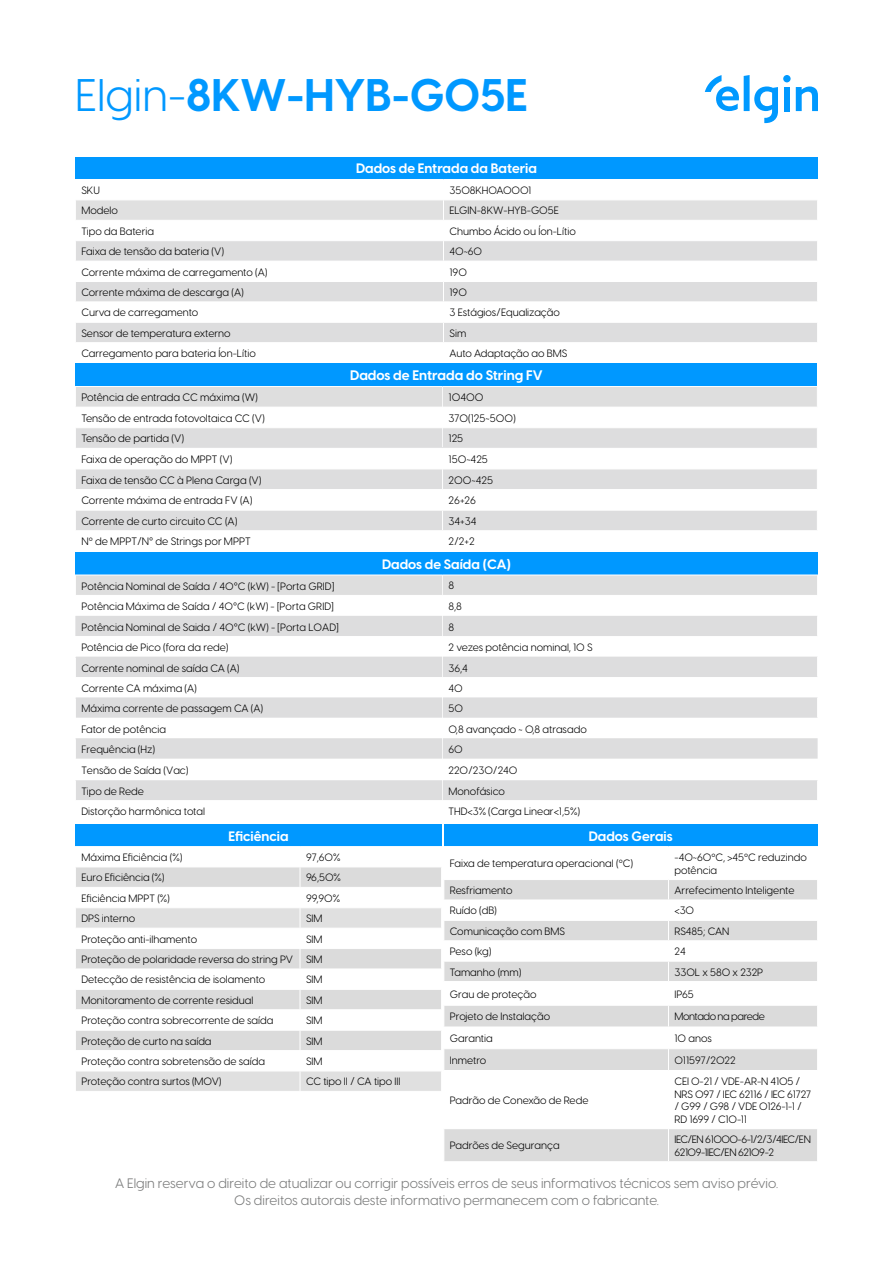
<style>
.page{position:relative;width:893px;height:1263px;background:#fff}
.page>*{position:absolute;margin:0;border:0;box-sizing:border-box;transform-origin:0 0}
.t1{font:700 45px "Visby CF";color:#0098ff}
.t2{font:700 13.65px "Visby CF";color:#fff}
.t3{font:13.5px/16.2px "Visby CF";color:#787979;text-align:center}
.t4{font:700 13.5px "Visby CF";color:#fff}
.t5{font:10.65px "Visby CF";color:#000}
.t6{font:10.5px/12.6px "Visby CF";color:#000}
.t7{font:10.5px/12.6px "Visby CF";letter-spacing:-.04em;color:#000}
.s1{font-weight:400}
</style>
<div class="page">
<div style="left:75px;top:157px;width:743px;height:22px;background:#0098ff"></div>
<svg style="left:76px;top:200px;width:741px;height:142px"></svg>
<hr style="left:443px;top:220px;width:375px;height:1px;background:#fff">
<hr style="left:443px;top:240px;width:375px;height:1px;background:#fff">
<div style="left:75px;top:363px;width:742px;height:23px;background:#0098ff"></div>
<svg style="left:76px;top:386px;width:741px;height:144px"></svg>
<hr style="left:442px;top:427px;width:376px;height:1px;background:#fff">
<div style="left:75px;top:552px;width:743px;height:23px;background:#0098ff"></div>
<div style="left:75px;top:780px;width:743px;height:20px;background:#ddddde"></div>
<svg style="left:75px;top:575px;width:743px;height:184px"></svg>
<div style="left:75px;top:824px;width:367px;height:22px;background:#0098ff"></div>
<div style="left:783px;top:75px;width:8px;height:7px;background:#09f;border-radius:50%"></div>
<div style="left:784px;top:87px;width:6px;height:24px;background:#09f"></div>
<svg style="left:796px;top:86px;width:22px;height:25px"></svg>
<svg style="left:705px;top:75px;width:73px;height:48px"></svg>
<div style="left:444px;top:824px;width:374px;height:22px;background:#0098ff"></div>
<div style="left:444px;top:1129px;width:373px;height:32px;background:#dbdbdb"></div>
<hr style="left:668px;top:1129px;width:1px;height:32px;background:#fff">
<svg style="left:76px;top:867px;width:741px;height:224px"></svg>
<hr style="left:668px;top:899px;width:150px;height:1px;background:#fff">
<h1 class="t1" style="left:75px;top:66px;width:454px"><span class="s1">Elgin-</span>8KW-HYB-G05E</h1>
<p class="t4" style="left:356px;top:160px;width:182px">Dados de Entrada da Bateria</p>
<p class="t6" style="left:81px;top:184px;width:20px">SKU</p>
<p class="t6" style="left:449px;top:184px;width:83px">3508KH0A0001</p>
<p class="t6" style="left:81px;top:204px;width:38px">Modelo</p>
<p class="t6" style="left:449px;top:204px;width:111px">ELGIN-8KW-HYB-G05E</p>
<p class="t6" style="left:81px;top:225px;width:74px">Tipo da Bateria</p>
<p class="t6" style="left:449px;top:225px;width:128px">Chumbo Ácido ou Íon-Lítio</p>
<p class="t6" style="left:81px;top:245px;width:144px">Faixa de tensão da bateria (V)</p>
<p class="t6" style="left:449px;top:245px;width:34px">40~60</p>
<p class="t6" style="left:81px;top:265px;width:188px">Corrente máxima de carregamento (A)</p>
<p class="t6" style="left:449px;top:265px;width:19px">190</p>
<p class="t6" style="left:81px;top:286px;width:164px">Corrente máxima de descarga (A)</p>
<p class="t6" style="left:449px;top:286px;width:19px">190</p>
<p class="t6" style="left:81px;top:306px;width:119px">Curva de carregamento</p>
<p class="t6" style="left:449px;top:306px;width:112px">3 Estágios/Equalização</p>
<p class="t6" style="left:81px;top:327px;width:151px">Sensor de temperatura externo</p>
<p class="t6" style="left:449px;top:327px;width:18px">Sim</p>
<p class="t6" style="left:81px;top:347px;width:176px">Carregamento para bateria Íon-Lítio</p>
<p class="t6" style="left:449px;top:347px;width:120px">Auto Adaptação ao BMS</p>
<h2 class="t2" style="left:350px;top:367px;width:194px">Dados de Entrada do String FV</h2>
<p class="t5" style="left:81px;top:391px;width:178px">Potência de entrada CC máxima (W)</p>
<p class="t5" style="left:449px;top:391px;width:36px">10400</p>
<p class="t5" style="left:81px;top:411px;width:185px">Tensão de entrada fotovoltaica CC (V)</p>
<p class="t5" style="left:449px;top:411px;width:69px">370(125~500)</p>
<p class="t5" style="left:81px;top:432px;width:104px">Tensão de partida (V)</p>
<p class="t5" style="left:449px;top:432px;width:16px">125</p>
<p class="t5" style="left:81px;top:453px;width:152px">Faixa de operação do MPPT (V)</p>
<p class="t5" style="left:449px;top:453px;width:41px">150~425</p>
<p class="t5" style="left:81px;top:473px;width:182px">Faixa de tensão CC à Plena Carga (V)</p>
<p class="t5" style="left:449px;top:473px;width:46px">200~425</p>
<p class="t5" style="left:81px;top:494px;width:172px">Corrente máxima de entrada FV (A)</p>
<p class="t5" style="left:449px;top:494px;width:29px">26+26</p>
<p class="t5" style="left:81px;top:514px;width:157px">Corrente de curto circuito CC (A)</p>
<p class="t5" style="left:449px;top:514px;width:29px">34+34</p>
<p class="t5" style="left:81px;top:535px;width:171px">Nº de MPPT/N° de Strings por MPPT</p>
<p class="t5" style="left:449px;top:535px;width:28px">2/2+2</p>
<p class="t4" style="left:382px;top:556px;width:130px">Dados de Saída (CA)</p>
<p class="t6" style="left:81px;top:579px;width:254px">Potência Nominal de Saída / 40°C (kW) - [Porta GRID]</p>
<p class="t6" style="left:448px;top:579px;width:7px">8</p>
<p class="t6" style="left:81px;top:600px;width:254px">Potência Máxima de Saída / 40°C (kW) - [Porta GRID]</p>
<p class="t6" style="left:448px;top:600px;width:15px">8,8</p>
<p class="t6" style="left:81px;top:641px;width:149px">Potência de Pico (fora da rede)</p>
<p class="t6" style="left:448px;top:641px;width:146px">2 vezes potência nominal, 10 S</p>
<p class="t6" style="left:81px;top:662px;width:160px">Corrente nominal de saída CA (A)</p>
<p class="t6" style="left:448px;top:662px;width:21px">36,4</p>
<p class="t6" style="left:81px;top:682px;width:117px">Corrente CA máxima (A)</p>
<p class="t6" style="left:448px;top:682px;width:16px">40</p>
<p class="t6" style="left:81px;top:702px;width:183px">Máxima corrente de passagem CA (A)</p>
<p class="t6" style="left:448px;top:702px;width:16px">50</p>
<p class="t6" style="left:81px;top:723px;width:86px">Fator de potência</p>
<p class="t6" style="left:448px;top:723px;width:140px">0,8 avançado ~ 0,8 atrasado</p>
<p class="t6" style="left:81px;top:743px;width:75px">Frequência (Hz)</p>
<p class="t6" style="left:448px;top:743px;width:16px">60</p>
<p class="t6" style="left:81px;top:785px;width:64px">Tipo de Rede</p>
<p class="t6" style="left:448px;top:785px;width:58px">Monofásico</p>
<p class="t6" style="left:81px;top:805px;width:125px">Distorção harmônica total</p>
<p class="t6" style="left:448px;top:805px;width:133px">THD&lt;3% (Carga Linear&lt;1,5%)</p>
<p class="t4" style="left:228px;top:827px;width:62px">Eficiência</p>
<p class="t6" style="left:81px;top:851px;width:102px">Máxima Eficiência (%)</p>
<p class="t6" style="left:306px;top:851px;width:36px">97,60%</p>
<p class="t6" style="left:81px;top:871px;width:85px">Euro Eficiência (%)</p>
<p class="t6" style="left:306px;top:871px;width:36px">96,50%</p>
<p class="t6" style="left:81px;top:892px;width:90px">Eficiência MPPT (%)</p>
<p class="t6" style="left:306px;top:892px;width:36px">99,90%</p>
<p class="t6" style="left:81px;top:912px;width:55px">DPS interno</p>
<p class="t6" style="left:306px;top:912px;width:18px">SIM</p>
<p class="t6" style="left:81px;top:932px;width:117px">Proteção anti-ilhamento</p>
<p class="t6" style="left:81px;top:621px;width:259px">Potência Nominal de Saida / 40°C (kW) - [Porta LOAD]</p>
<p class="t6" style="left:448px;top:621px;width:7px">8</p>
<p class="t6" style="left:81px;top:764px;width:109px">Tensão de Saída (Vac)</p>
<p class="t6" style="left:448px;top:764px;width:70px">220/230/240</p>
<p class="t4" style="left:589px;top:827px;width:85px">Dados Gerais</p>
<p class="t6" style="left:450px;top:857px;width:185px">Faixa de temperatura operacional (ºC)</p>
<p class="t6" style="left:674px;top:851px;width:134px">-40~60ºC, &gt;45ºC reduzindo potência</p>
<p class="t6" style="left:450px;top:884px;width:64px">Resfriamento</p>
<p class="t6" style="left:674px;top:884px;width:122px">Arrefecimento Inteligente</p>
<p class="t6" style="left:450px;top:904px;width:49px">Ruído (dB)</p>
<p class="t6" style="left:674px;top:904px;width:21px">&lt;30</p>
<p class="t6" style="left:450px;top:925px;width:117px">Comunicação com BMS</p>
<p class="t6" style="left:674px;top:925px;width:56px">RS485; CAN</p>
<p class="t6" style="left:450px;top:945px;width:43px">Peso (kg)</p>
<p class="t6" style="left:674px;top:945px;width:13px">24</p>
<p class="t6" style="left:450px;top:965px;width:73px">Tamanho (mm)</p>
<p class="t6" style="left:674px;top:965px;width:90px">330L x 580 x 232P</p>
<p class="t6" style="left:450px;top:987px;width:88px">Grau de proteção</p>
<p class="t6" style="left:674px;top:987px;width:21px">IP65</p>
<p class="t6" style="left:450px;top:1010px;width:102px">Projeto de Instalação</p>
<p class="t7" style="left:674px;top:1010px;width:92px">Montado na parede</p>
<p class="t6" style="left:450px;top:1032px;width:44px">Garantia</p>
<p class="t6" style="left:674px;top:1032px;width:39px">10 anos</p>
<p class="t6" style="left:450px;top:1054px;width:38px">Inmetro</p>
<p class="t6" style="left:674px;top:1054px;width:63px">011597/2022</p>
<p class="t6" style="left:450px;top:1094px;width:140px">Padrão de Conexão de Rede</p>
<p class="t6" style="left:81px;top:929px;width:243px;line-height:20.4px;text-align:justify;text-indent:225px">SIM Proteção de polaridade reversa do string PV SIM Detecção de resistência de isolamento</p>
<p class="t6" style="left:306px;top:973px;width:18px">SIM</p>
<p class="t6" style="left:81px;top:994px;width:173px">Monitoramento de corrente residual</p>
<p class="t6" style="left:306px;top:994px;width:18px">SIM</p>
<p class="t6" style="left:81px;top:1014px;width:194px">Proteção contra sobrecorrente de saída</p>
<p class="t6" style="left:306px;top:1014px;width:18px">SIM</p>
<p class="t6" style="left:81px;top:1034px;width:132px">Proteção de curto na saída</p>
<p class="t6" style="left:306px;top:1034px;width:18px">SIM</p>
<p class="t6" style="left:81px;top:1055px;width:185px">Proteção contra sobretensão de saída</p>
<p class="t6" style="left:306px;top:1055px;width:18px">SIM</p>
<p class="t6" style="left:81px;top:1075px;width:142px">Proteção contra surtos (MOV)</p>
<p class="t6" style="left:306px;top:1075px;width:96px">CC tipo II / CA tipo III</p>
<p class="t6" style="left:674px;top:1075px;width:138px">CEI 0-21 / VDE-AR-N 4105 /<br>NRS 097 / IEC 62116 / IEC 61727 / G99 / G98 / VDE 0126-1-1 /<br>RD 1699 / C10-11</p>
<p class="t6" style="left:450px;top:1139px;width:111px">Padrões de Segurança</p>
<p class="t7" style="left:674px;top:1133px;width:138px">IEC/EN 61000-6-1/2/3/4IEC/EN<br>62109-1IEC/EN 62109-2</p>
<p class="t3" style="left:115px;top:1175px;width:665px">A Elgin reserva o direito de atualizar ou corrigir possíveis erros de seus informativos técnicos sem aviso prévio.<br>Os direitos autorais deste informativo permanecem com o fabricante.</p>
</div>
